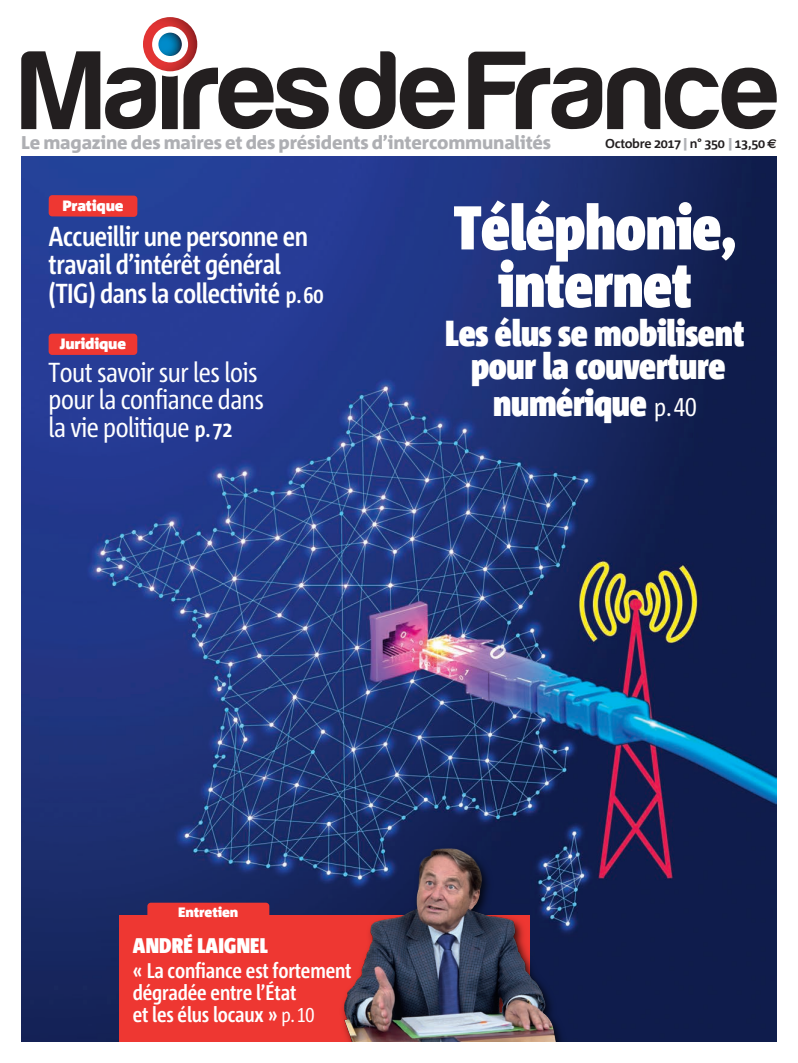
<style>
.page{position:relative;width:798px;height:1063px;background:#fff}
.page>*{position:absolute;margin:0;border:0;box-sizing:border-box;transform-origin:0 0}
.t1{font:900 61.75px/57.4px "Corpid C1 Cd";letter-spacing:-.01em;color:#fff;text-align:center}
.t2{font:900 36.25px/35px "Corpid C1 Cd";letter-spacing:-.01em;color:#fff;text-align:center}
.t3{font:700 27.5px/28.8px "Corpid C1 Cd";letter-spacing:-.02em;color:#fff}
.t4{font:27.5px/27.5px "Corpid C1 Cd";letter-spacing:-.02em;color:#fff}
.t5{font:700 21.25px/21.9px "Corpid C1 Cd";letter-spacing:-.01em;color:#fff}
.t6{font:900 21.25px "Corpid C1 Cd";letter-spacing:.01em;color:#fff}
.t7{font:800 18.5px "Corpid C1";letter-spacing:-.01em;color:#aeafb3}
.t8{font:900 15px "Corpid C1";letter-spacing:-.01em;color:#fff}
.t9{font:900 13.62px "Corpid C1";letter-spacing:-.01em;color:#fff}
.t10{font:700 12.88px "Corpid C1";letter-spacing:-.03em;color:#231f20}
.s1{font-family:"Corpid C1 Cd";font-weight:900;color:#b2b3b7}
.s2{font-family:"Euro Sans"}
.s3{font-size:22.5px}
.s4{font-weight:700;font-size:22.5px}
.s5{font-weight:400;font-size:25.62px}
.s6{font-weight:400;font-size:20px}
</style>
<div class="page">
<img style="left:21px;top:157px;width:755px;height:885px">
<svg style="left:21px;top:51px;width:135px;height:78px"></svg>
<svg style="left:339px;top:51px;width:115px;height:78px"></svg>
<svg style="left:468px;top:52px;width:308px;height:77px"></svg>
<svg style="left:162px;top:68px;width:166px;height:61px"></svg>
<svg style="left:143px;top:17px;width:54px;height:54px"></svg>
<div style="left:152px;top:26px;width:36px;height:36px;background:#fff;border-radius:50%"></div>
<svg style="left:158px;top:33px;width:24px;height:23px"></svg>
<div style="left:49px;top:334px;width:88px;height:21px;background:#ee3732;border-radius:4px"></div>
<svg style="left:49px;top:195px;width:88px;height:22px;background:#e63735"></svg>
<div style="left:120px;top:916px;width:410px;height:126px;background:#ee3732"></div>
<div style="left:147px;top:903px;width:122px;height:18px;background:#ee3732;border-radius:4px"></div>
<img style="left:321px;top:834px;width:260px;height:208px">
<img style="left:329px;top:841px;width:238px;height:201px">
<p class="t7" style="left:21px;top:135px;width:531px">Le magazine des maires et des présidents d’intercommunalités</p>
<p class="t10" style="left:605px;top:139px;width:173px">Octobre 2017<span class="s1">|</span>n° 350 <span class="s1">|</span>13,50 <span class="s2">€</span></p>
<p class="t8" style="left:62px;top:200px;width:63px">Pratique</p>
<p class="t3" style="left:49px;top:224px;width:276px">Accueillir une personne en travail d’intérêt général (TIG) dans la collectivité <span class="s3">p.60</span></p>
<p class="t8" style="left:60px;top:338px;width:68px">Juridique</p>
<p class="t4" style="left:49px;top:361px;width:217px">Tout savoir sur les lois pour la confiance dans la vie politique <span class="s4">p.72</span></p>
<h1 class="t1" style="left:453px;top:204px;width:284px">Téléphonie, internet</h1>
<h2 class="t2" style="left:445px;top:318px;width:301px">Les élus se mobilisent pour la couverture numérique <span class="s5">p.40</span></h2>
<p class="t9" style="left:178px;top:907px;width:62px">Entretien</p>
<p class="t6" style="left:133px;top:937px;width:136px">ANDRÉ LAIGNEL</p>
<p class="t5" style="left:133px;top:962px;width:220px">« La confiance est fortement dégradée entre l’État<br>et les élus locaux » <span class="s6">p.10</span></p>
</div>
